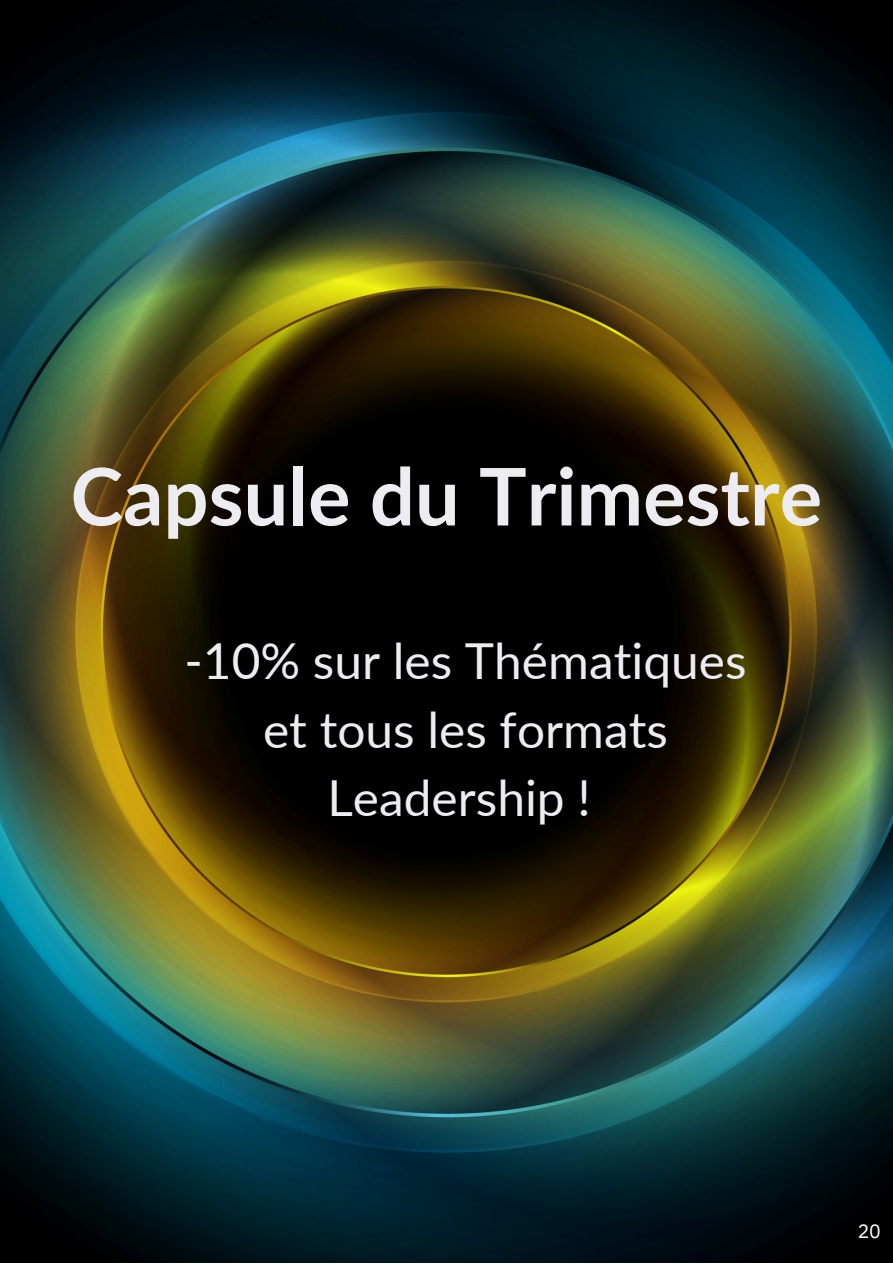
<style>
.page{position:relative;width:893px;height:1264px;background:#fff}
.page>*{position:absolute;margin:0;border:0;box-sizing:border-box;transform-origin:0 0}
.t1{font:700 79.5px "Lato";color:#edecf1}
.t2{font:49.65px/68.6px "Lato";color:#edecf1;text-align:center}
.t3{font:19.5px "IBM Plex Sans";color:#fff}
</style>
<div class="page">
<img style="left:0;top:0;width:892px;height:1262px">
<p class="t1" style="left:71px;top:447px;width:753px">Capsule du Trimestre</p>
<p class="t2" style="left:184px;top:625px;width:563px">-10% sur les Thématiques et tous les formats<br>Leadership !</p>
<p class="t3" style="left:857px;top:1217px;width:25px">20</p>
</div>
